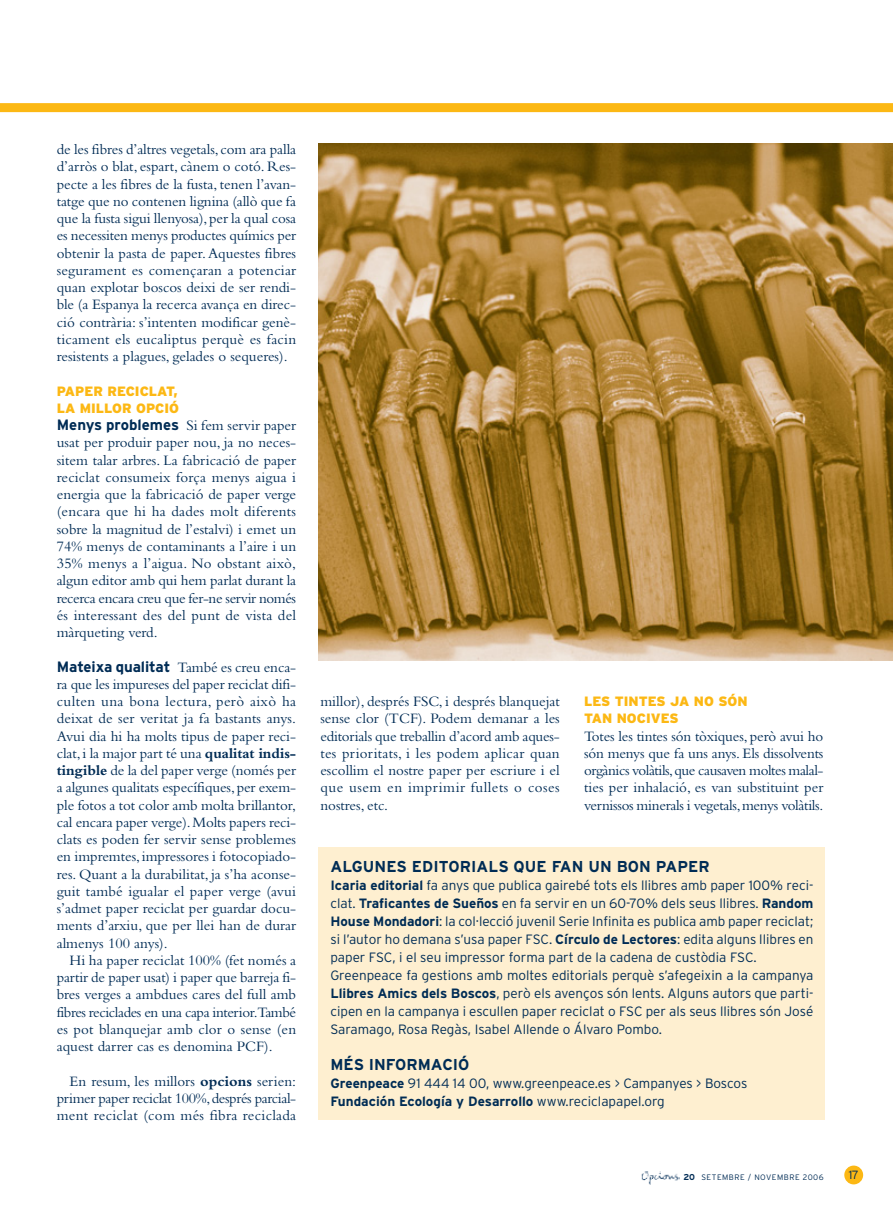
<style>
.page{position:relative;width:893px;height:1212px;background:#fff}
.page>*{position:absolute;margin:0;border:0;box-sizing:border-box;transform-origin:0 0}
.t1{font:700 15.75px "Interstate";letter-spacing:.005em;color:#002c55}
.t2{font:15px/17.2px "Bembo";color:#002c55;text-align:justify}
.t3{font:300 13.5px/18px "Interstate";color:#002c55}
.t4{font:900 13.5px/17.2px "Interstate";color:#fcb814}
.t5{font:300 11.85px "Interstate";color:#002c55}
.t6{font:300 7.8px "Interstate";letter-spacing:.065em;color:#002c55}
.s1{font-family:"Interstate";font-weight:700}
.s2{font-weight:700}
.s3{font-weight:700;font-size:8.55px}
</style>
<div class="page">
<div style="left:0;top:103px;width:893px;height:9px;background:#fcb814"></div>
<img style="left:319px;top:144px;width:574px;height:517px">
<div style="left:319px;top:847px;width:506px;height:273px;background:#feefd0"></div>
<div style="left:844px;top:1165px;width:19px;height:19px;background:#fcb814;border-radius:50%"></div>
<img style="left:641px;top:1171px;width:38px;height:14px">
<p class="t2" style="left:57px;top:142px;width:241px">de les fibres d’altres vegetals,com ara palla d’arròs o blat, espart, cànem o cotó. Res&shy;pecte a les fibres de la fusta, tenen l’avan&shy;tatge que no contenen lignina (allò que fa que la fusta sigui llenyosa),per la qual cosa es necessiten menys productes químics per obtenir la pasta de paper.Aquestes fibres segurament es començaran a potenciar quan explotar boscos deixi de ser rendi&shy;ble (a Espanya la recerca avança en direc&shy;ció contrària: s’intenten modificar genè&shy;ticament els eucaliptus perquè es facin resistents a plagues, gelades o sequeres).</p>
<p class="t4" style="left:57px;top:383px;width:124px">PAPER RECICLAT,<br>LA MILLOR OPCIÓ</p>
<p class="t2" style="left:57px;top:418px;width:241px"><span class="s1">Menys problemes</span> Si fem servir paper usat per produir paper nou, ja no neces&shy;sitem talar arbres. La fabricació de paper reciclat consumeix força menys aigua i energia que la fabricació de paper verge (encara que hi ha dades molt diferents sobre la magnitud de l’estalvi) i emet un 74% menys de contaminants a l’aire i un 35% menys a l’aigua. No obstant això, algun editor amb qui hem parlat durant la recerca encara creu que fer-ne servir només és interessant des del punt de vista del màrqueting verd.</p>
<p class="t2" style="left:57px;top:660px;width:241px"><span class="s1">Mateixa qualitat</span> També es creu enca&shy;ra que les impureses del paper reciclat difi&shy;culten una bona lectura, però això ha deixat de ser veritat ja fa bastants anys.<br>Avui dia hi ha molts tipus de paper reci&shy;clat,i la major part té una <span class="s2">qualitat indis&shy;tingible</span> de la del paper verge (només per a algunes qualitats específiques,per exem&shy;ple fotos a tot color amb molta brillantor, cal encara paper verge).Molts papers reci&shy;clats es poden fer servir sense problemes en impremtes,impressores i fotocopiado&shy;res. Quant a la durabilitat, ja s’ha aconse&shy;guit també igualar el paper verge (avui s’admet paper reciclat per guardar docu&shy;ments d’arxiu, que per llei han de durar almenys 100 anys).</p>
<p class="t2" style="left:57px;top:953px;width:241px;text-indent:13px">Hi ha paper reciclat 100% (fet només a partir de paper usat) i paper que barreja fi&shy;bres verges a ambdues cares del full amb fibres reciclades en una capa interior.També es pot blanquejar amb clor o sense (en aquest darrer cas es denomina PCF).</p>
<p class="t2" style="left:57px;top:1074px;width:241px;text-indent:13px">En resum, les millors <span class="s2">opcions</span> serien: primer paper reciclat 100%,després parcial&shy;ment reciclat (com més fibra reciclada</p>
<p class="t2" style="left:320px;top:694px;width:241px">millor), després FSC, i després blanquejat sense clor (TCF). Podem demanar a les editorials que treballin d’acord amb aques&shy;tes prioritats, i les podem aplicar quan escollim el nostre paper per escriure i el que usem en imprimir fullets o coses nostres, etc.</p>
<p class="t4" style="left:584px;top:694px;width:165px">LES TINTES JA NO SÓN<br>TAN NOCIVES</p>
<p class="t2" style="left:584px;top:729px;width:241px">Totes les tintes són tòxiques, però avui ho són menys que fa uns anys. Els dissolvents orgànics volàtils,que causaven moltes malal&shy;ties per inhalació, es van substituint per vernissos minerals i vegetals,menys volàtils.</p>
<p class="t1" style="left:330px;top:861px;width:381px">ALGUNES EDITORIALS QUE FAN UN BON PAPER</p>
<p class="t3" style="left:330px;top:877px;width:485px"><span class="s2">Icaria editorial</span> fa anys que publica gairebé tots els llibres amb paper 100% reci&shy;clat. <span class="s2">Traficantes de Sueños</span> en fa servir en un 60-70% dels seus llibres. <span class="s2">Random House Mondadori</span>: la col·lecció juvenil Serie Infinita es publica amb paper reciclat; si l’autor ho demana s’usa paper FSC. <span class="s2">Círculo de Lectores</span>: edita alguns llibres en paper FSC, i el seu impressor forma part de la cadena de custòdia FSC.<br>Greenpeace fa gestions amb moltes editorials perquè s’afegeixin a la campanya <span class="s2">Llibres Amics dels Boscos</span>, però els avenços són lents. Alguns autors que parti&shy;cipen en la campanya i escullen paper reciclat o FSC per als seus llibres són José Saramago, Rosa Regàs, Isabel Allende o Álvaro Pombo.</p>
<p class="t1" style="left:330px;top:1058px;width:141px">MÉS INFORMACIÓ</p>
<p class="t3" style="left:330px;top:1075px;width:418px"><span class="s2">Greenpeace</span> 91 444 14 00, www.greenpeace.es &gt; Campanyes &gt; Boscos<br><span class="s2">Fundación Ecología y Desarrollo</span> www.reciclapapel.org</p>
<p class="t6" style="left:684px;top:1174px;width:142px"><span class="s3">20</span> SETEMBRE / NOVEMBRE 2006</p>
<p class="t5" style="left:849px;top:1170px;width:12px">17</p>
</div>
